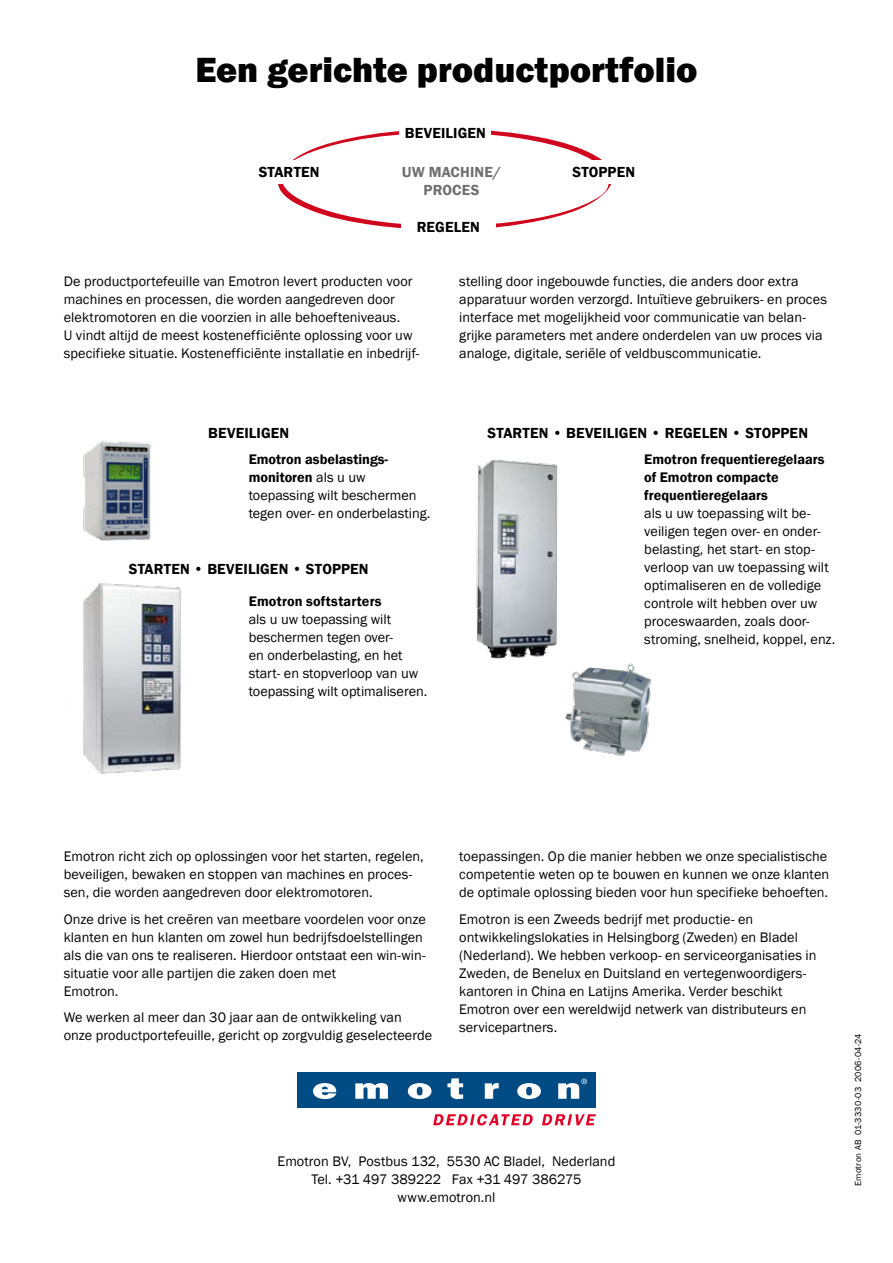
<style>
.page{position:relative;width:893px;height:1263px;background:#fff}
.page>*{position:absolute;margin:0;border:0;box-sizing:border-box;transform-origin:0 0}
.t1{font:800 36px "Franklin Gothic";color:#000}
.t2{font:600 15px "Franklin Gothic";letter-spacing:.01em;color:#000}
.t3{font:600 15px "Franklin Gothic";letter-spacing:.01em;color:#6f6f6e}
.t4{font:14.25px/18px "Franklin Gothic";color:#000}
.t5{font:600 14.25px/18px "Franklin Gothic";color:#000}
.t6{font:9px "Franklin Gothic";letter-spacing:.02em;color:#000}
.s1{font-weight:600}
</style>
<div class="page">
<svg style="left:278px;top:130px;width:334px;height:99px"></svg>
<div style="left:401px;top:219px;width:95px;height:18px;background:#fff"></div>
<div style="left:589px;top:160px;width:29px;height:24px;background:#fff"></div>
<div style="left:272px;top:160px;width:44px;height:24px;background:#fff"></div>
<div style="left:400px;top:124px;width:91px;height:16px;background:#fff"></div>
<img style="left:564px;top:663px;width:88px;height:93px">
<div style="left:297px;top:1072px;width:299px;height:36px;background:#004b83"></div>
<svg style="left:313px;top:1083px;width:23px;height:16px"></svg>
<svg style="left:355px;top:1083px;width:33px;height:16px"></svg>
<svg style="left:408px;top:1083px;width:23px;height:16px"></svg>
<svg style="left:447px;top:1078px;width:16px;height:21px"></svg>
<svg style="left:485px;top:1083px;width:14px;height:16px"></svg>
<svg style="left:517px;top:1083px;width:24px;height:16px"></svg>
<svg style="left:558px;top:1079px;width:29px;height:20px"></svg>
<svg style="left:433px;top:1114px;width:100px;height:11px"></svg>
<svg style="left:542px;top:1114px;width:54px;height:11px"></svg>
<img style="left:83px;top:441px;width:68px;height:100px">
<img style="left:69px;top:583px;width:112px;height:191px">
<img style="left:476px;top:459px;width:93px;height:213px">
<h1 class="t1" style="left:195px;top:47px;width:504px">Een gerichte productportfolio</h1>
<p class="t2" style="left:405px;top:124px;width:83px">Beveiligen</p>
<p class="t2" style="left:259px;top:163px;width:62px">Starten</p>
<p class="t3" style="left:402px;top:163px;width:101px">UW MACHIN E/</p>
<p class="t2" style="left:572px;top:163px;width:64px">Stoppen</p>
<p class="t3" style="left:424px;top:181px;width:57px">PROCES</p>
<p class="t2" style="left:417px;top:218px;width:63px">REGELEN</p>
<p class="t4" style="left:64px;top:272px;width:357px">De productportefeuille van Emotron levert producten voor machines en processen, die worden aangedreven door elektromotoren en die voorzien in alle behoefteniveaus.<br>U vindt altijd de meest kostenefficiënte oplossing voor uw specifieke situatie. Kostenefficiënte installatie en inbedrijf-</p>
<p class="t4" style="left:459px;top:272px;width:369px">stelling door ingebouwde functies, die anders door extra apparatuur worden verzorgd. I ntuïtieve gebruikers- en proces interface met mogelijkheid voor communicatie van belan&shy;grijke parameters met andere onderdelen van uw proces via analoge, digitale, seriële of veldbuscommunicatie.</p>
<p class="t2" style="left:208px;top:423px;width:83px">Beveiligen</p>
<p class="t4" style="left:249px;top:450px;width:183px"><span class="s1">Emotron asbelastings&shy;monitoren</span> als u uw toepassing wilt beschermen tegen over- en onderbelasting.</p>
<p class="t2" style="left:129px;top:559px;width:241px">Starten • Beveiligen • Stoppen</p>
<p class="t5" style="left:249px;top:592px;width:134px">Emotron softstarters</p>
<p class="t4" style="left:249px;top:610px;width:180px">als u uw toepassing wilt beschermen tegen over-<br>en onderbelasting, en het start- en stopverloop van uw toepassing wilt optimaliseren.</p>
<p class="t2" style="left:488px;top:423px;width:322px">Starten • Beveiligen • REGELEN • Stoppen</p>
<p class="t5" style="left:644px;top:450px;width:182px">Emotron frequentieregelaars of Emotron compacte frequentieregelaars</p>
<p class="t4" style="left:644px;top:504px;width:193px">als u uw toepassing wilt be&shy;veiligen tegen over- en onder&shy;belasting, het start- en stop&shy;verloop van uw toepassing wilt optimaliseren en de volledige controle wilt hebben over uw proceswaarden, zoals door&shy;stroming, snelheid, koppel, enz.</p>
<p class="t4" style="left:64px;top:848px;width:361px">Emotron richt zich op oplossingen voor het starten, regelen, beveiligen, bewaken en stoppen van machines en proces&shy;sen, die worden aangedreven door elektromotoren.</p>
<p class="t4" style="left:64px;top:910px;width:364px">Onze drive is het creëren van meetbare voordelen voor onze klanten en hun klanten om zowel hun bedrijfsdoelstellingen als die van ons te realiseren. Hierdoor ontstaat een win-win&shy;situatie voor alle partijen die zaken doen met<br>Emotron.</p>
<p class="t4" style="left:64px;top:1009px;width:370px">We werken al meer dan 30 jaar aan de ontwikkeling van onze productportefeuille, gericht op zorgvuldig geselecteerde</p>
<p class="t4" style="left:459px;top:848px;width:371px">toepassingen. Op die manier hebben we onze specialistische competentie weten op te bouwen en kunnen we onze klanten de optimale oplossing bieden voor hun specifieke behoeften.</p>
<p class="t4" style="left:459px;top:910px;width:359px">Emotron is een Zweeds bedrijf met productie- en ontwikkelingslokaties in Helsingborg (Zweden) en Bladel (Nederland). We hebben verkoop- en serviceorganisaties in Zweden, de Benelux en Duitsland en vertegenwoordigers&shy;kantoren in China en Latijns Amerika. Verder beschikt Emotron over een wereldwijd netwerk van distributeurs en servicepartners.</p>
<p class="t4" style="left:278px;top:1153px;width:339px;text-align:center">Emotron BV, Postbus 132, 5530 AC Bladel, Nederland<br>Tel. +31 497 389222 Fax +31 497 386275 www.emotron.nl</p>
<p class="t6" style="left:852px;top:1186px;width:154px;rotate:-90deg">Emotron AB 01-3330-03 2006-04-24</p>
</div>
